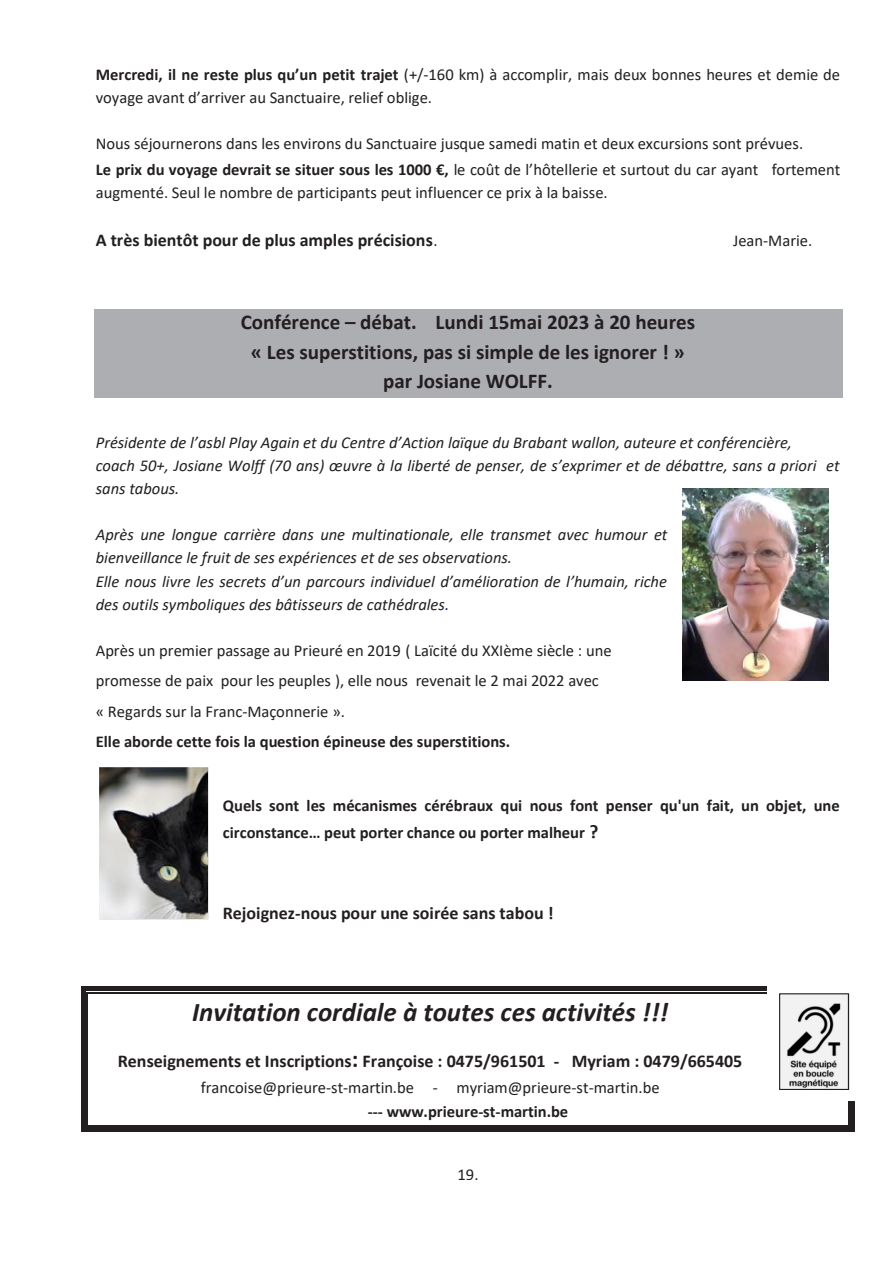
<style>
.page{position:relative;width:893px;height:1263px;background:#fff}
.page>*{position:absolute;margin:0;border:0;box-sizing:border-box;transform-origin:0 0}
.t1{font:italic 700 27px "Calibri";color:#231f20}
.t2{font:700 21px/29.5px "Calibri";color:#231f20;text-align:center}
.t3{font:700 18px "Calibri";color:#231f20}
.t4{font:16.5px/30.3px "Calibri";color:#231f20}
.t5{font:italic 16.5px/23.1px "Calibri";color:#231f20}
.t6{font:700 16.5px/26.1px "Calibri";letter-spacing:-.005em;color:#231f20}
.s1{font-weight:700}
.s2{font-weight:400;font-size:16.5px}
.s3{color:#002060}
.s4{font-size:19.5px}
.s5{font-size:24px}
</style>
<div class="page">
<img style="left:781px;top:995px;width:66px;height:93px">
<div style="left:779px;top:993px;width:70px;height:97px;border:1px solid #231f20"></div>
<div style="left:94px;top:309px;width:748px;height:29px;background:#adaeb2"></div>
<div style="left:94px;top:338px;width:748px;height:30px;background:#adaeb2"></div>
<div style="left:94px;top:368px;width:748px;height:29px;background:#adaeb2"></div>
<svg style="left:81px;top:987px;width:7px;height:6px"></svg>
<hr style="left:88px;top:987px;width:679px;height:4px;background:#231f20">
<hr style="left:88px;top:992px;width:679px;height:1px;background:#231f20">
<hr style="left:81px;top:993px;width:4px;height:51px;background:#231f20">
<hr style="left:87px;top:993px;width:1px;height:51px;background:#231f20">
<hr style="left:81px;top:1044px;width:4px;height:34px;background:#231f20">
<hr style="left:87px;top:1044px;width:1px;height:34px;background:#231f20">
<div style="left:88px;top:1127px;width:760px;height:5px;background:#231f20"></div>
<hr style="left:88px;top:1125px;width:760px;height:1px;background:#231f20">
<svg style="left:81px;top:1078px;width:7px;height:54px"></svg>
<svg style="left:848px;top:1101px;width:7px;height:31px"></svg>
<img style="left:683px;top:488px;width:145px;height:193px">
<img style="left:99px;top:768px;width:109px;height:152px">
<p class="t4" style="left:96px;top:62px;width:746px;line-height:23.1px"><span class="s1">Mercredi, il ne reste plus qu’un petit trajet</span> (+/-160 km) à accomplir, mais deux bonnes heures et demie de voyage avant d’arriver au Sanctuaire, relief oblige.</p>
<p class="t4" style="left:96px;top:130px;width:746px;line-height:26.1px">Nous séjournerons dans les environs du Sanctuaire jusque samedi matin et deux excursions sont prévues.<br><span class="s1">Le prix du voyage devrait se situer sous les 1000 €,</span> le coût de l’hôtellerie et surtout du car ayant fortement</p>
<p class="t4" style="left:96px;top:177px;width:513px">augmenté. Seul le nombre de participants peut influencer ce prix à la baisse.</p>
<p class="t3" style="left:96px;top:227px;width:343px">A très bientôt pour de plus amples précisions<span class="s2">.</span></p>
<p class="t4" style="left:733px;top:224px;width:81px">Jean-Marie.</p>
<p class="t2" style="left:241px;top:307px;width:456px">Conférence – débat. Lundi 15mai 2023 à 20 heures « Les superstitions, pas si simple de les ignorer ! » par Josiane WOLFF.</p>
<p class="t5" style="left:96px;top:430px;width:745px">Présidente de l’asbl Play Again et du Centre d’Action laïque du Brabant wallon, auteure et conférencière,<br>coach 50+, Josiane Wolff (70 ans) œuvre à la liberté de penser, de s’exprimer et de débattre, sans a priori et sans tabous.</p>
<p class="t5" style="left:96px;top:522px;width:573px">Après une longue carrière dans une multinationale, elle transmet avec humour et bienveillance le fruit de ses expériences et de ses observations.<br>Elle nous livre les secrets d’un parcours individuel d’amélioration de l’humain, riche des outils symboliques des bâtisseurs de cathédrales<span class="s3">.</span></p>
<p class="t4" style="left:96px;top:635px;width:517px">Après un premier passage au Prieuré en 2019 ( Laïcité du XXIème siècle : une promesse de paix pour les peuples ), elle nous revenait le 2 mai 2022 avec<br>« Regards sur la Franc-Maçonnerie ».</p>
<p class="t6" style="left:96px;top:728px;width:416px">Elle aborde cette fois la question épineuse des superstitions.</p>
<p class="t6" style="left:223px;top:793px;width:618px">Quels sont les mécanismes cérébraux qui nous font penser qu'un fait, un objet, une circonstance… peut porter chance ou porter malheur <span class="s4">?</span></p>
<p class="t3" style="left:223px;top:900px;width:332px">Rejoignez-nous pour une soirée sans tabou !</p>
<h1 class="t1" style="left:192px;top:992px;width:478px">Invitation cordiale à toutes ces activités !!!</h1>
<p class="t3" style="left:118px;top:1048px;width:626px">Renseignements et Inscriptions<span class="s5">:</span> Françoise : 0475/961501 - Myriam : 0479/665405</p>
<p class="t4" style="left:201px;top:1072px;width:460px">francoise@prieure-st-martin.be - myriam@prieure-st-martin.be</p>
<p class="t6" style="left:368px;top:1098px;width:202px">--- www.prieure-st-martin.be</p>
<p class="t4" style="left:457px;top:1159px;width:23px">19.</p>
</div>
